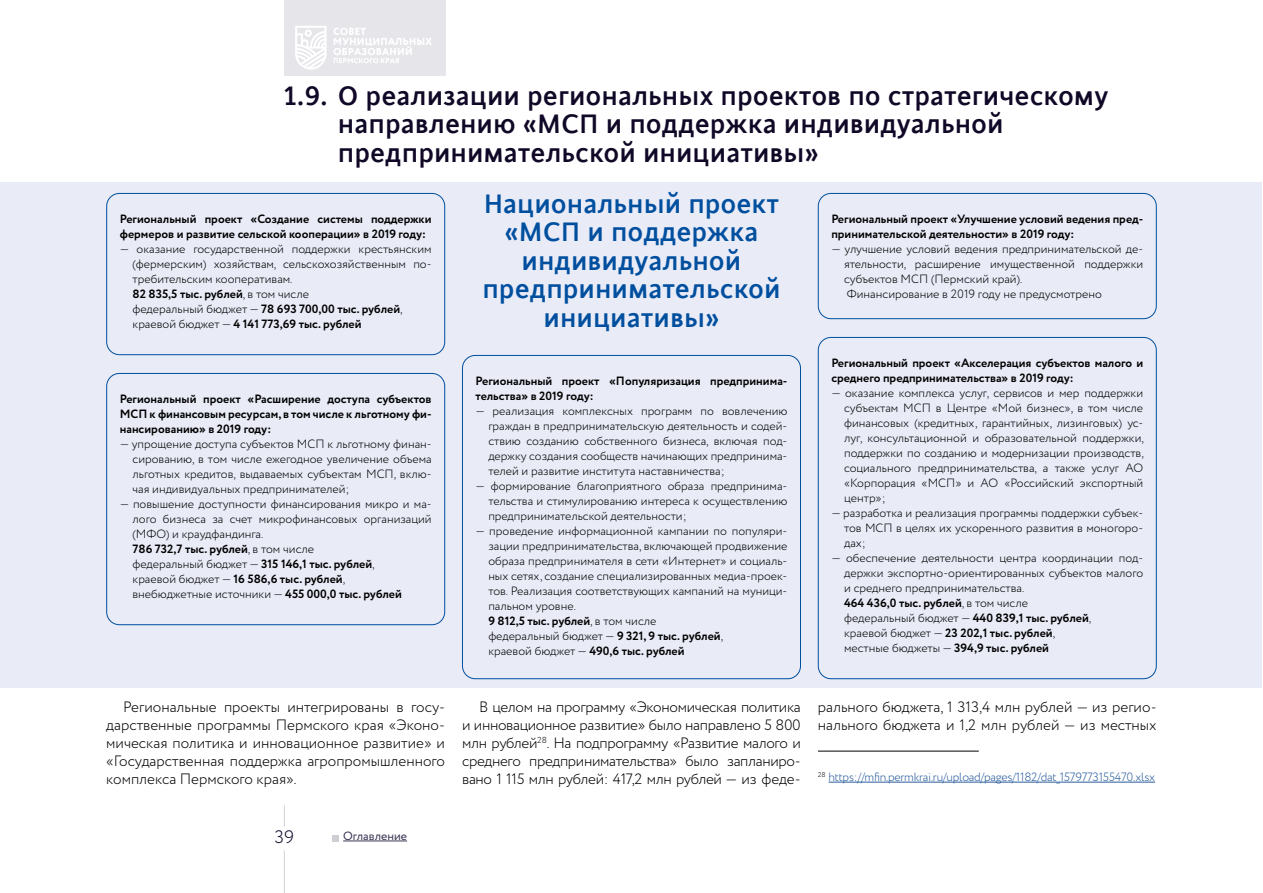
<style>
.page{position:relative;width:1263px;height:893px;background:#fff}
.page>*{position:absolute;margin:0;border:0;box-sizing:border-box;transform-origin:0 0}
.t1{font:500 30px/28.5px "Cinta";color:#100826}
.t2{font:500 30px/28.5px "Cinta";color:#004f9f;text-align:center}
.t3{font:300 18px "Circe";color:#100826}
.t4{font:300 15px/18px "Circe";color:#000;text-align:justify}
.t5{font:300 12px/15px "Circe";color:#000;text-align:justify}
.t6{font:700 12px/15px "Circe";color:#000}
.t7{font:300 12px "Circe";letter-spacing:-.02em;color:#275b9b}
.t8{font:12px "Circe";color:#3d3755}
.s1{font-weight:700}
</style>
<div class="page">
<svg style="left:284px;top:805px;width:1px;height:22px"></svg>
<hr style="left:284px;top:850px;width:1px;height:43px;background:#100826">
<hr style="left:343px;top:841px;width:64px;height:1px;background:#3d3755">
<svg style="left:333px;top:835px;width:6px;height:6px"></svg>
<div style="left:284px;top:0;width:161px;height:76px;background:#e6e5ea"></div>
<svg style="left:295px;top:26px;width:137px;height:44px"></svg>
<div style="left:1px;top:183px;width:1261px;height:505px;background:#e9ebf7"></div>
<div style="left:818px;top:193px;width:339px;height:126px;border:1px solid #004f9f;border-radius:13px"></div>
<div style="left:818px;top:337px;width:339px;height:342px;border:1px solid #004f9f;border-radius:13px"></div>
<div style="left:106px;top:193px;width:339px;height:162px;border:1px solid #004f9f;border-radius:13px"></div>
<div style="left:462px;top:355px;width:339px;height:324px;border:1px solid #004f9f;border-radius:13px"></div>
<div style="left:106px;top:373px;width:339px;height:252px;border:1px solid #004f9f;border-radius:13px"></div>
<hr style="left:828px;top:782px;width:327px;height:1px;background:#275b9b">
<hr style="left:818px;top:751px;width:161px;height:1px;background:#000">
<h1 class="t1" style="left:338px;top:82px;width:772px;text-indent:-54px">1.9. О реализации региональных проектов по стратегическому направлению «МСП и поддержка индивидуальной предпринимательской инициативы»</h1>
<p class="t6" style="left:120px;top:212px;width:313px">Региональный проект «Создание системы поддержки фермеров и развитие сельской кооперации» в 2019 году:</p>
<p class="t5" style="left:133px;top:242px;width:301px;text-align:left;text-indent:-13px">— оказание государственной поддержки крестьянским (фермерским) хозяйствам, сельскохозяйственным по&shy;требительским кооперативам.<br><span class="s1">82 835,5 тыс. рублей</span>, в том числе<br>федеральный бюджет — <span class="s1">78 693 700,00 тыс. рублей</span>, краевой бюджет — <span class="s1">4 141 773,69 тыс. рублей</span></p>
<p class="t6" style="left:120px;top:392px;width:313px;text-align:justify">Региональный проект «Расширение доступа субъектов МСП к финансовым ресурсам, в том числе к льготному фи&shy;нансированию» в 2019 году:</p>
<p class="t5" style="left:133px;top:437px;width:301px;text-indent:-13px">— упрощение доступа субъектов МСП к льготному финан&shy;сированию, в том числе ежегодное увеличение объема льготных кредитов, выдаваемых субъектам МСП, вклю&shy;чая индивидуальных предпринимателей;</p>
<p class="t5" style="left:133px;top:497px;width:301px;text-align:left;text-indent:-13px">— повышение доступности финансирования микро и ма&shy;лого бизнеса за счет микрофинансовых организаций (МФО) и краудфандинга.<br><span class="s1">786 732,7 тыс. рублей</span>, в том числе<br>федеральный бюджет — <span class="s1">315 146,1 тыс. рублей</span>,<br>краевой бюджет — <span class="s1">16 586,6 тыс. рублей</span>,<br>внебюджетные источники — <span class="s1">455 000,0 тыс. рублей</span></p>
<h1 class="t2" style="left:482px;top:190px;width:300px">Национальный проект «МСП и поддержка индивидуальной предпринимательской инициативы»</h1>
<p class="t6" style="left:476px;top:374px;width:313px">Региональный проект «Популяризация предпринима&shy;тельства» в 2019 году:</p>
<p class="t5" style="left:488px;top:404px;width:301px;text-indent:-13px">— реализация комплексных программ по вовлечению граждан в предпринимательскую деятельность и содей&shy;ствию созданию собственного бизнеса, включая под&shy;держку создания сообществ начинающих предпринима&shy;телей и развитие института наставничества;</p>
<p class="t5" style="left:488px;top:479px;width:301px;text-indent:-13px">— формирование благоприятного образа предпринима&shy;тельства и стимулированию интереса к осуществлению предпринимательской деятельности;</p>
<p class="t5" style="left:488px;top:524px;width:301px;text-align:left;text-indent:-13px">— проведение информационной кампании по популяри&shy;зации предпринимательства, включающей продвижение образа предпринимателя в сети «Интернет» и социаль&shy;ных сетях, создание специализированных медиа-проек&shy;тов. Реализация соответствующих кампаний на муници&shy;пальном уровне.<br><span class="s1">9 812,5 тыс. рублей</span>, в том числе<br>федеральный бюджет — <span class="s1">9 321, 9 тыс. рублей</span>,<br>краевой бюджет — <span class="s1">490,6 тыс. рублей</span></p>
<p class="t6" style="left:831px;top:212px;width:313px">Региональный проект «Улучшение условий ведения пред&shy;принимательской деятельности» в 2019 году:</p>
<p class="t5" style="left:844px;top:242px;width:301px;text-align:left;text-indent:-13px">— улучшение условий ведения предпринимательской де&shy;ятельности, расширение имущественной поддержки субъектов МСП (Пермский край).<br>Финансирование в 2019 году не предусмотрено</p>
<p class="t6" style="left:831px;top:356px;width:313px">Региональный проект «Акселерация субъектов малого и среднего предпринимательства» в 2019 году:</p>
<p class="t5" style="left:844px;top:386px;width:301px;text-indent:-13px">— оказание комплекса услуг, сервисов и мер поддержки субъектам МСП в Центре «Мой бизнес», в том числе финансовых (кредитных, гарантийных, лизинговых) ус&shy;луг, консультационной и образовательной поддержки, поддержки по созданию и модернизации производств, социального предпринимательства, а также услуг АО «Корпорация «МСП» и АО «Российский экспортный центр»;</p>
<p class="t5" style="left:844px;top:506px;width:301px;text-indent:-13px">— разработка и реализация программы поддержки субъек&shy;тов МСП в целях их ускоренного развития в моногоро&shy;дах;</p>
<p class="t5" style="left:844px;top:551px;width:301px;text-align:left;text-indent:-13px">— обеспечение деятельности центра координации под&shy;держки экспортно-ориентированных субъектов малого и среднего предпринимательства.<br><span class="s1">464 436,0 тыс. рублей</span>, в том числе<br>федеральный бюджет — <span class="s1">440 839,1 тыс. рублей</span>,<br>краевой бюджет — <span class="s1">23 202,1 тыс. рублей</span>,<br>местные бюджеты — <span class="s1">394,9 тыс. рублей</span></p>
<p class="t4" style="left:106px;top:699px;width:340px;text-indent:17px">Региональные проекты интегрированы в госу&shy;дарственные программы Пермского края «Эконо&shy;мическая политика и инновационное развитие» и «Государственная поддержка агропромышленного комплекса Пермского края».</p>
<p class="t4" style="left:462px;top:699px;width:340px;text-indent:17px">В целом на программу «Экономическая политика и инновационное развитие» было направлено 5 800 млн рублей<sup>28</sup>. На подпрограмму «Развитие малого и среднего предпринимательства» было запланиро&shy;вано 1 115 млн рублей: 417,2 млн рублей — из феде-</p>
<p class="t4" style="left:818px;top:699px;width:340px">рального бюджета, 1 313,4 млн рублей — из регио&shy;нального бюджета и 1,2 млн рублей — из местных</p>
<p class="t7" style="left:818px;top:769px;width:339px"><sup>28</sup> https://mfin.permkrai.ru/upload/pages/1182/dat_1579773155470.xlsx</p>
<h2 class="t3" style="left:274px;top:825px;width:21px">39</h2>
<p class="t8" style="left:343px;top:828px;width:65px">Оглавление</p>
</div>
